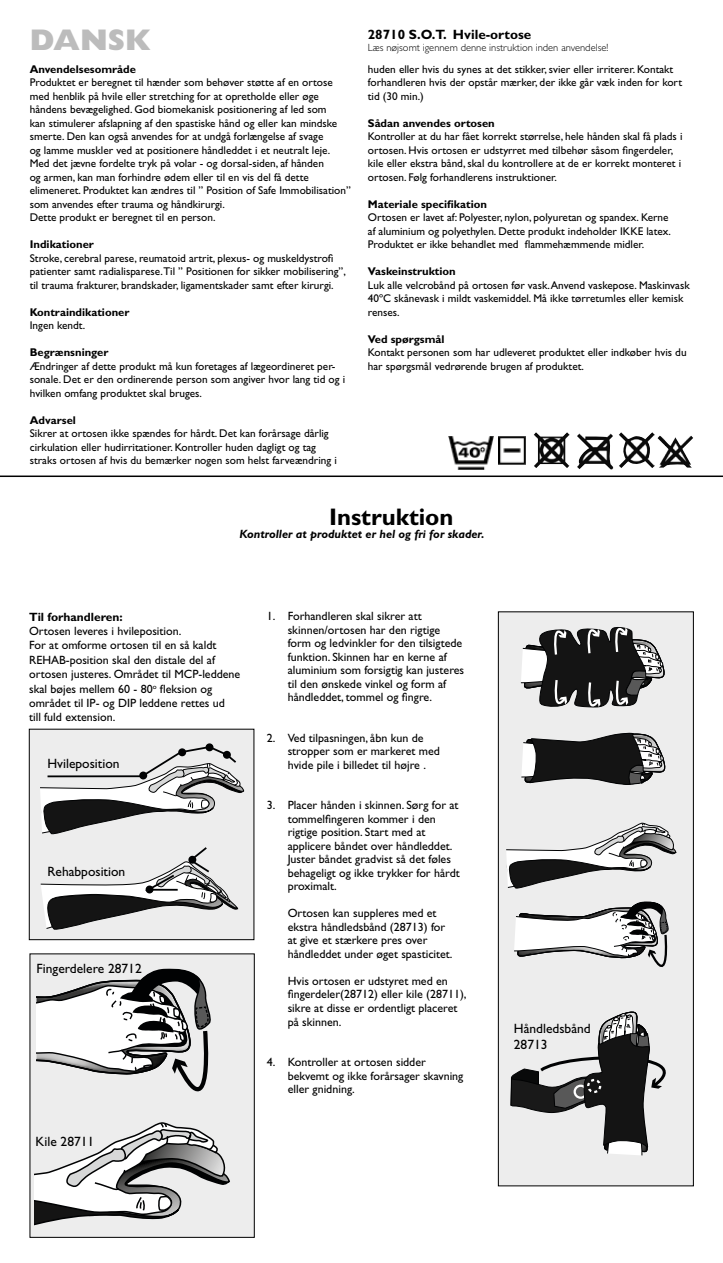
<style>
.page{position:relative;width:723px;height:1263px;background:#fff}
.page>*{position:absolute;margin:0;border:0;box-sizing:border-box;transform-origin:0 0}
.t1{font:800 30px "Gill Sans Std";color:#bcbcbc}
.t2{font:700 24px "Gill Sans Std";color:#000}
.t3{font:13.5px/16.2px "Gill Sans Std";color:#000}
.t4{font:700 13.5px "Gill Sans Std";color:#000}
.t5{font:12px/13.5px "Gill Sans Std";color:#000}
.t6{font:italic 700 12px "Gill Sans Std";color:#000}
.t7{font:700 12px "Gill Sans Std";color:#000}
.t8{font:11.25px/13.5px "Gill Sans Std";color:#000}
.t9{font:700 11.25px "Gill Sans Std";color:#000}
.t10{font:300 10.5px "Gill Sans Std";color:#000}
</style>
<div class="page">
<hr style="left:0;top:475px;width:723px;height:2px;background:#000">
<img style="left:619px;top:432px;width:35px;height:36px">
<img style="left:577px;top:433px;width:36px;height:36px">
<img style="left:533px;top:432px;width:36px;height:36px">
<img style="left:657px;top:435px;width:36px;height:33px">
<img style="left:498px;top:436px;width:28px;height:28px">
<img style="left:449px;top:436px;width:45px;height:34px">
<div style="left:498px;top:612px;width:195px;height:574px;background:#ededed"></div>
<div style="left:498px;top:612px;width:195px;height:574px;border:1px solid #000"></div>
<div style="left:30px;top:954px;width:224px;height:283px;background:#ededed"></div>
<div style="left:29px;top:729px;width:225px;height:211px;background:#ededed"></div>
<div style="left:29px;top:729px;width:225px;height:211px;border:1px solid #000"></div>
<div style="left:206px;top:743px;width:7px;height:8px;border:2px solid #010203;border-radius:50%"></div>
<svg style="left:40px;top:745px;width:205px;height:90px"></svg>
<div style="left:139px;top:771px;width:8px;height:8px;border:2px solid #010203;border-radius:50%"></div>
<svg style="left:40px;top:847px;width:198px;height:83px"></svg>
<div style="left:188px;top:856px;width:8px;height:8px;border:2px solid #010203;border-radius:50%"></div>
<div style="left:146px;top:886px;width:7px;height:6px;background:#010203;border-radius:50%"></div>
<div style="left:146px;top:885px;width:7px;height:8px;border:2px solid #010203;border-radius:50%"></div>
<svg style="left:521px;top:732px;width:144px;height:53px"></svg>
<svg style="left:520px;top:627px;width:145px;height:81px"></svg>
<svg style="left:506px;top:823px;width:171px;height:66px"></svg>
<svg style="left:514px;top:901px;width:155px;height:66px"></svg>
<svg style="left:37px;top:968px;width:174px;height:124px"></svg>
<svg style="left:35px;top:1122px;width:196px;height:115px"></svg>
<svg style="left:510px;top:989px;width:184px;height:168px"></svg>
<div style="left:587px;top:1079px;width:14px;height:14px;border:2px dashed #fff;border-radius:50%"></div>
<h1 class="t1" style="left:30px;top:22px;width:122px">DANSK</h1>
<p class="t9" style="left:30px;top:62px;width:108px">Anvendelsesområde</p>
<p class="t8" style="left:30px;top:76px;width:323px">Produktet er beregnet til hænder som behøver støtte af en ortose med henblik på hvile eller stretching for at opretholde eller øge håndens bevægelighed. God biomekanisk positionering af led som<br>kan stimulerer afslapning af den spastiske hånd og eller kan mindske smerte. Den kan også anvendes for at undgå forlængelse af svage<br>og lamme muskler ved at positionere håndleddet i et neutralt leje.<br>Med det jævne fordelte tryk på volar - og dorsal-siden, af hånden<br>og armen, kan man forhindre ødem eller til en vis del få dette elimeneret. Produktet kan ændres til ” Position of Safe Immobilisation” som anvendes efter trauma og håndkirurgi.<br>Dette produkt er beregnet til en person.</p>
<p class="t9" style="left:30px;top:238px;width:66px">Indikationer</p>
<p class="t8" style="left:30px;top:251px;width:317px">Stroke, cerebral parese, reumatoid artrit, plexus- og muskeldystrofi patienter samt radialisparese.Til ” Positionen for sikker mobilisering”, til trauma frakturer, brandskader, ligamentskader samt efter kirurgi.</p>
<p class="t9" style="left:30px;top:305px;width:101px">Kontraindikationer</p>
<p class="t8" style="left:30px;top:319px;width:57px">Ingen kendt.</p>
<p class="t9" style="left:30px;top:346px;width:80px">Begrænsninger</p>
<p class="t8" style="left:30px;top:359px;width:317px">Ændringer af dette produkt må kun foretages af lægeordineret per&shy;sonale. Det er den ordinerende person som angiver hvor lang tid og i hvilken omfang produktet skal bruges.</p>
<p class="t9" style="left:30px;top:413px;width:48px">Advarsel</p>
<p class="t8" style="left:30px;top:427px;width:308px">Sikrer at ortosen ikke spændes for hårdt. Det kan forårsage dårlig cirkulation eller hudirritationer. Kontroller huden dagligt og tag straks ortosen af hvis du bemærker nogen som helst farveændring i</p>
<p class="t4" style="left:368px;top:26px;width:165px">28710 S.O.T. Hvile-ortose</p>
<p class="t10" style="left:368px;top:42px;width:242px">Læs nøjsomt igennem denne instruktion inden anvendelse!</p>
<p class="t8" style="left:368px;top:62px;width:316px">huden eller hvis du synes at det stikker, svier eller irriterer. Kontakt forhandleren hvis der opstår mærker, der ikke går væk inden for kort tid (30 min.)</p>
<p class="t9" style="left:368px;top:116px;width:128px">Sådan anvendes ortosen</p>
<p class="t8" style="left:368px;top:130px;width:316px">Kontroller at du har fået korrekt størrelse, hele hånden skal få plads i ortosen. Hvis ortosen er udstyrret med tilbehør såsom fingerdeler, kile eller ekstra bånd, skal du kontrollere at de er korrekt monteret i ortosen. Følg forhandlerens instruktioner.</p>
<p class="t9" style="left:368px;top:197px;width:121px">Materiale specifikation</p>
<p class="t8" style="left:368px;top:211px;width:305px">Ortosen er lavet af: Polyester, nylon, polyuretan og spandex. Kerne af aluminium og polyethylen. Dette produkt indeholder IKKE latex.<br>Produktet er ikke behandlet med flammehæmmende midler.</p>
<p class="t9" style="left:368px;top:265px;width:89px">Vaskeinstruktion</p>
<p class="t8" style="left:368px;top:278px;width:323px">Luk alle velcrobånd på ortosen før vask. Anvend vaskepose. Maskinvask<br>40ºC skånevask i mildt vaskemiddel. Må ikke tørretumles eller kemisk renses.</p>
<p class="t9" style="left:368px;top:332px;width:78px">Ved spørgsmål</p>
<p class="t8" style="left:368px;top:346px;width:320px">Kontakt personen som har udleveret produktet eller indkøber hvis du har spørgsmål vedrørende brugen af produktet.</p>
<h2 class="t2" style="left:329px;top:503px;width:126px">Instruktion</h2>
<p class="t6" style="left:239px;top:527px;width:247px">Kontroller at produktet er hel og fri for skader.</p>
<p class="t7" style="left:29px;top:609px;width:95px">Til forhandleren:</p>
<p class="t5" style="left:29px;top:624px;width:213px;line-height:14.4px">Ortosen leveres i hvileposition.<br>For at omforme ortosen til en så kaldt REHAB-position skal den distale del af ortosen justeres. Området til MCP-leddene skal bøjes mellem 60 - 80<sup>o</sup> fleksion og området til IP- og DIP leddene rettes ud<br>till fuld extension.</p>
<p class="t3" style="left:47px;top:756px;width:74px">Hvileposition</p>
<p class="t3" style="left:47px;top:863px;width:79px">Rehabposition</p>
<p class="t3" style="left:37px;top:960px;width:107px">Fingerdelere 28712</p>
<p class="t3" style="left:36px;top:1133px;width:60px">Kile 28711</p>
<p class="t5" style="left:288px;top:610px;width:178px;text-indent:-21px">1. Forhandleren skal sikrer att skinnen/ortosen har den rigtige form og ledvinkler for den tilsigtede funktion. Skinnen har en kerne af aluminium som forsigtig kan justeres til den ønskede vinkel og form af håndleddet, tommel og fingre.</p>
<p class="t5" style="left:288px;top:731px;width:154px;text-indent:-21px">2. Ved tilpasningen, åbn kun de stropper som er markeret med hvide pile i billedet til højre .</p>
<p class="t5" style="left:288px;top:799px;width:174px;text-indent:-21px">3. Placer hånden i skinnen. Sørg for at tommelfingeren kommer i den rigtige position. Start med at applicere båndet over håndleddet.<br>Juster båndet gradvist så det føles behageligt og ikke trykker for hårdt proximalt.</p>
<p class="t5" style="left:288px;top:907px;width:166px">Ortosen kan suppleres med et ekstra håndledsbånd (28713) for at give et stærkere pres over håndleddet under øget spasticitet.</p>
<p class="t5" style="left:288px;top:974px;width:180px">Hvis ortosen er udstyret med en fingerdeler(28712) eller kile (28711), sikre at disse er ordentligt placeret på skinnen.</p>
<p class="t5" style="left:288px;top:1055px;width:177px;text-indent:-21px">4. Kontroller at ortosen sidder bekvemt og ikke forårsager skavning eller gnidning.</p>
<p class="t3" style="left:514px;top:1020px;width:78px">Håndledsbånd<br>28713</p>
</div>
